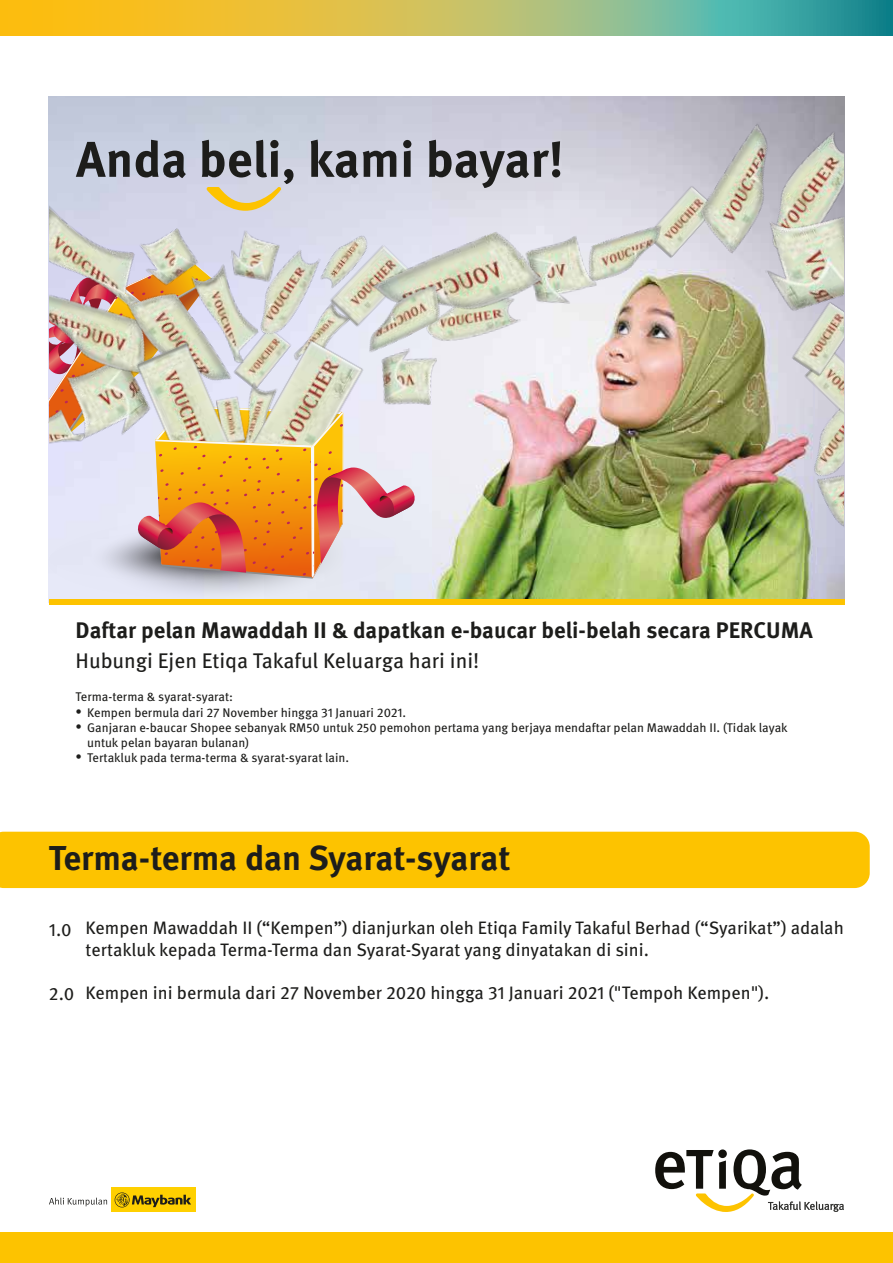
<style>
.page{position:relative;width:893px;height:1263px;background:#fff}
.page>*{position:absolute;margin:0;border:0;box-sizing:border-box;transform-origin:0 0}
.t1{font:700 50.1px "Meta Pro";color:#1d1d1b}
.t2{font:700 34.5px "Meta Pro";letter-spacing:-.005em;color:#1d1d1b}
.t3{font:700 22.5px "Meta Pro";color:#1d1d1b}
.t4{font:21.15px "Meta Pro";color:#1d1d1b}
.t5{font:18px/21.6px "Meta Pro";color:#1d1d1b}
.t6{font:12.6px "Meta Pro";color:#1d1d1b}
</style>
<div class="page">
<div style="left:0;top:1233px;width:893px;height:30px;background:#fdc300"></div>
<div style="left:111px;top:1188px;width:85px;height:24px;background:#ffd000"></div>
<svg style="left:115px;top:1192px;width:76px;height:15px"></svg>
<svg style="left:49px;top:1197px;width:58px;height:9px"></svg>
<svg style="left:655px;top:1149px;width:189px;height:63px"></svg>
<div style="left:0;top:832px;width:870px;height:56px;background:#fdc300"></div>
<svg style="left:0;top:0;width:893px;height:36px;background:#afb962"></svg>
<img style="left:433px;top:96px;width:382px;height:503px">
<img style="left:638px;top:172px;width:89px;height:92px">
<img style="left:690px;top:111px;width:114px;height:147px">
<img style="left:738px;top:121px;width:106px;height:155px">
<img style="left:790px;top:407px;width:54px;height:86px">
<img style="left:796px;top:407px;width:48px;height:15px">
<img style="left:810px;top:464px;width:34px;height:78px">
<img style="left:747px;top:191px;width:97px;height:216px">
<img style="left:578px;top:218px;width:101px;height:69px">
<img style="left:238px;top:230px;width:42px;height:12px">
<img style="left:238px;top:242px;width:82px;height:16px">
<img style="left:546px;top:235px;width:52px;height:76px">
<img style="left:420px;top:360px;width:25px;height:65px">
<img style="left:320px;top:229px;width:37px;height:29px">
<img style="left:357px;top:223px;width:189px;height:125px">
<img style="left:49px;top:182px;width:121px;height:76px">
<img style="left:420px;top:278px;width:31px;height:82px">
<img style="left:130px;top:218px;width:108px;height:40px">
<img style="left:49px;top:258px;width:371px;height:341px">
<svg style="left:206px;top:187px;width:75px;height:24px;background:#e1ce97"></svg>
<div style="left:49px;top:599px;width:795px;height:6px;background:#fdc300"></div>
<h1 class="t1" style="left:76px;top:128px;width:489px">Anda beli, kami bayar!</h1>
<h3 class="t3" style="left:76px;top:616px;width:739px">Daftar pelan Mawaddah II &amp; dapatkan e-baucar beli-belah secara PERCUMA</h3>
<h3 class="t4" style="left:76px;top:647px;width:405px">Hubungi Ejen Etiqa Takaful Keluarga hari ini!</h3>
<p class="t6" style="left:76px;top:688px;width:159px">Terma-terma &amp; syarat-syarat:</p>
<p class="t6" style="left:76px;top:704px;width:332px">• Kempen bermula dari 27 November hingga 31 Januari 2021.</p>
<p class="t6" style="left:76px;top:719px;width:714px">• Ganjaran e-baucar Shopee sebanyak RM50 untuk 250 pemohon pertama yang berjaya mendaftar pelan Mawaddah II. (Tidak layak</p>
<p class="t6" style="left:76px;top:750px;width:275px">• Tertakluk pada terma-terma &amp; syarat-syarat lain.</p>
<p class="t6" style="left:87px;top:734px;width:163px">untuk pelan bayaran bulanan)</p>
<h2 class="t2" style="left:49px;top:836px;width:463px">Terma-terma dan Syarat-syarat</h2>
<h3 class="t5" style="left:49px;top:919px;width:24px">1.0</h3>
<h3 class="t5" style="left:49px;top:984px;width:27px">2.0</h3>
<h3 class="t5" style="left:86px;top:917px;width:760px">Kempen Mawaddah II (“Kempen”) dianjurkan oleh Etiqa Family Takaful Berhad (“Syarikat”) adalah tertakluk kepada Terma-Terma dan Syarat-Syarat yang dinyatakan di sini.</h3>
<h3 class="t5" style="left:86px;top:982px;width:685px">Kempen ini bermula dari 27 November 2020 hingga 31 Januari 2021 ("Tempoh Kempen").</h3>
</div>
